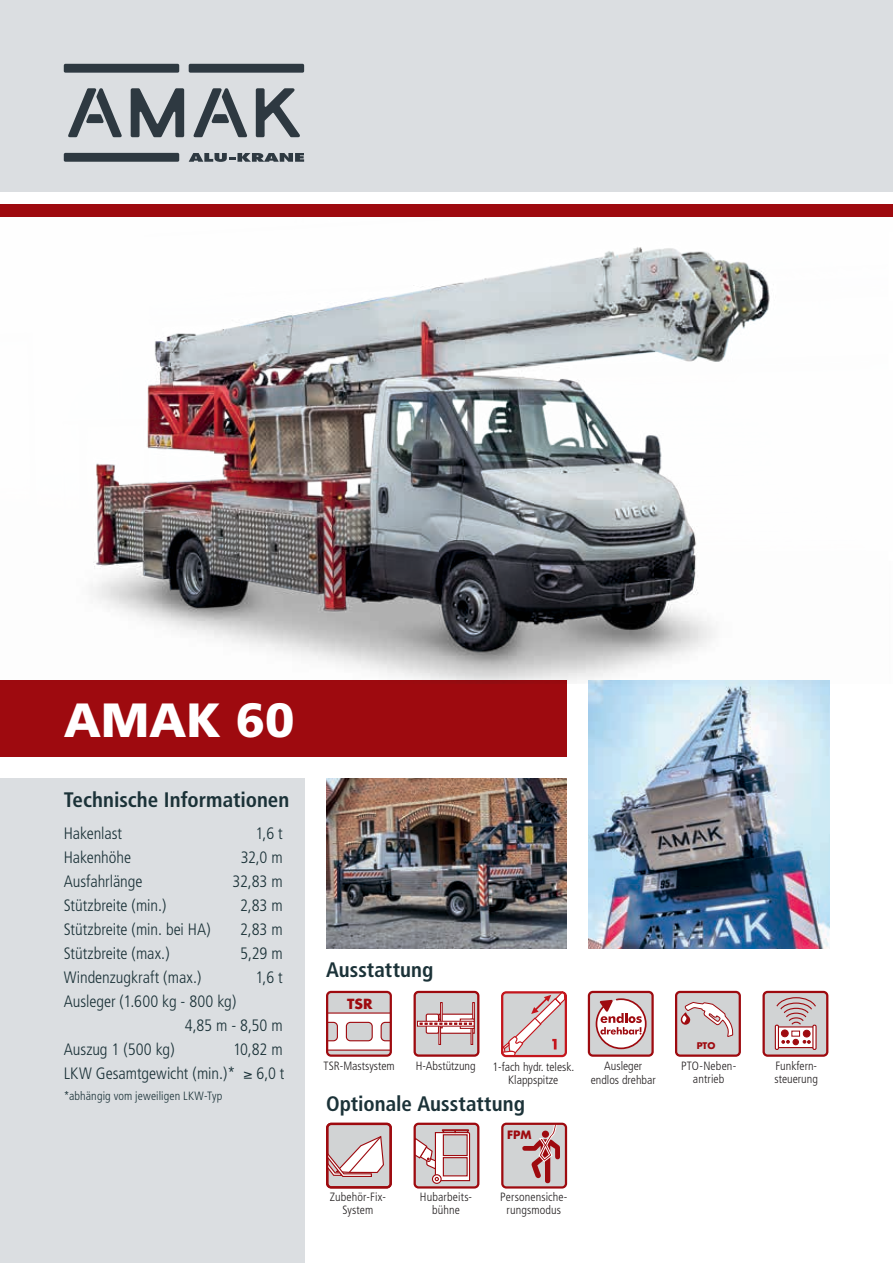
<style>
.page{position:relative;width:893px;height:1263px;background:#fff}
.page>*{position:absolute;margin:0;border:0;box-sizing:border-box;transform-origin:0 0}
.t1{font:900 48px "Frutiger";color:#fff}
.t2{font:700 condensed 21px "Frutiger";color:#1b3238}
.t3{font:300 condensed 16.5px/24px "Frutiger";letter-spacing:-.005em;color:#1b3238;text-align:right}
.t4{font:700 13.65px "Futura";color:#9e0a0f}
.t5{font:300 condensed 12px/13.5px "Frutiger";color:#231f20;text-align:center}
.t6{font:300 condensed 12px "Frutiger";letter-spacing:.01em;color:#1b3238}
.t7{font:700 11.25px "Futura";color:#9e0a0f}
.t8{font:700 9px "Futura";color:#9e0a0f}
</style>
<div class="page">
<img style="left:326px;top:778px;width:241px;height:170px">
<img style="left:588px;top:684px;width:241px;height:264px">
<div style="left:0;top:680px;width:567px;height:77px;background:#9e0a0f"></div>
<div style="left:0;top:778px;width:304px;height:485px;background:#dbdee1"></div>
<img style="left:91px;top:247px;width:739px;height:437px">
<div style="left:0;top:0;width:893px;height:191px;background:#dbdee1"></div>
<div style="left:0;top:204px;width:893px;height:13px;background:#9e0a0f"></div>
<div style="left:676px;top:992px;width:64px;height:63px;background:#d1d3d4;border-radius:4px"></div>
<div style="left:675px;top:991px;width:66px;height:66px;border:2px solid #9e0a0f;border-radius:4px"></div>
<svg style="left:681px;top:1002px;width:53px;height:35px"></svg>
<div style="left:327px;top:992px;width:64px;height:63px;background:#d1d3d4;border-radius:4px"></div>
<div style="left:327px;top:1012px;width:64px;height:39px;background:#fff"></div>
<svg style="left:380px;top:1021px;width:9px;height:21px"></svg>
<svg style="left:329px;top:1021px;width:9px;height:21px"></svg>
<div style="left:346px;top:1022px;width:26px;height:19px;background:#d1d3d4;border-radius:4px"></div>
<div style="left:346px;top:1022px;width:27px;height:19px;border:1px solid #9e0a0f;border-radius:4px"></div>
<div style="left:326px;top:991px;width:66px;height:66px;border:2px solid #9e0a0f;border-radius:4px"></div>
<div style="left:415px;top:992px;width:63px;height:63px;background:#d1d3d4;border-radius:4px"></div>
<div style="left:414px;top:991px;width:65px;height:66px;border:2px solid #9e0a0f;border-radius:4px"></div>
<svg style="left:426px;top:1014px;width:12px;height:19px"></svg>
<div style="left:426px;top:1013px;width:13px;height:21px;border:1px solid #9e0a0f;border-radius:2px"></div>
<svg style="left:438px;top:1013px;width:37px;height:21px"></svg>
<div style="left:472px;top:1002px;width:3px;height:26px;background:#fff;border:1px solid #9e0a0f"></div>
<div style="left:471px;top:1019px;width:2px;height:26px;background:#fff;border:1px solid #9e0a0f"></div>
<div style="left:440px;top:1002px;width:3px;height:26px;background:#fff;border:1px solid #9e0a0f"></div>
<div style="left:438px;top:1019px;width:3px;height:26px;background:#fff;border:1px solid #9e0a0f"></div>
<svg style="left:460px;top:1018px;width:15px;height:11px"></svg>
<svg style="left:417px;top:1021px;width:58px;height:5px"></svg>
<svg style="left:419px;top:1022px;width:53px;height:3px"></svg>
<div style="left:764px;top:992px;width:63px;height:63px;background:#d1d3d4;border-radius:4px"></div>
<div style="left:762px;top:991px;width:66px;height:66px;border:2px solid #9e0a0f;border-radius:4px"></div>
<div style="left:775px;top:1026px;width:41px;height:22px;background:#fff;border:1px solid #9e0a0f"></div>
<div style="left:775px;top:1024px;width:4px;height:26px;border:1px solid #9e0a0f"></div>
<hr style="left:813px;top:1025px;width:3px;height:24px;background:#fff">
<div style="left:812px;top:1024px;width:5px;height:26px;border:1px solid #9e0a0f"></div>
<svg style="left:775px;top:997px;width:42px;height:48px"></svg>
<div style="left:589px;top:992px;width:64px;height:63px;background:#d1d3d4;border-radius:4px"></div>
<div style="left:588px;top:991px;width:66px;height:66px;border:2px solid #9e0a0f;border-radius:4px"></div>
<svg style="left:595px;top:998px;width:52px;height:52px"></svg>
<div style="left:327px;top:1124px;width:64px;height:63px;background:#d1d3d4;border-radius:4px"></div>
<svg style="left:329px;top:1136px;width:55px;height:41px"></svg>
<div style="left:326px;top:1123px;width:66px;height:65px;border:2px solid #9e0a0f;border-radius:4px"></div>
<div style="left:415px;top:1124px;width:63px;height:63px;background:#d1d3d4;border-radius:4px"></div>
<div style="left:414px;top:1123px;width:65px;height:65px;border:2px solid #9e0a0f;border-radius:4px"></div>
<div style="left:432px;top:1174px;width:10px;height:10px;border:1px solid #9e0a0f;border-radius:50%"></div>
<svg style="left:414px;top:1129px;width:57px;height:53px"></svg>
<div style="left:502px;top:1124px;width:64px;height:63px;background:#d1d3d4;border-radius:4px"></div>
<svg style="left:522px;top:1126px;width:38px;height:57px"></svg>
<div style="left:501px;top:1123px;width:66px;height:65px;border:2px solid #9e0a0f;border-radius:4px"></div>
<svg style="left:501px;top:991px;width:65px;height:66px;background:#d4b3b5"></svg>
<div style="left:64px;top:64px;width:115px;height:9px;background:#2e3941;border-radius:2px"></div>
<div style="left:189px;top:64px;width:115px;height:9px;background:#2e3941;border-radius:2px"></div>
<div style="left:64px;top:153px;width:115px;height:9px;background:#2e3941;border-radius:2px"></div>
<svg style="left:131px;top:88px;width:53px;height:49px"></svg>
<svg style="left:256px;top:88px;width:44px;height:49px"></svg>
<svg style="left:68px;top:88px;width:54px;height:49px"></svg>
<svg style="left:193px;top:88px;width:54px;height:49px"></svg>
<svg style="left:189px;top:153px;width:115px;height:9px"></svg>
<h1 class="t1" style="left:64px;top:691px;width:232px">AMAK 60</h1>
<p class="t2" style="left:64px;top:787px;width:227px">Technische Informationen</p>
<p class="t3" style="left:64px;top:822px;width:60px">Hakenlast</p>
<p class="t3" style="left:255px;top:822px;width:29px">1,6 t</p>
<p class="t3" style="left:64px;top:846px;width:69px">Hakenhöhe</p>
<p class="t3" style="left:241px;top:846px;width:44px">32,0 m</p>
<p class="t3" style="left:64px;top:870px;width:80px">Ausfahrlänge</p>
<p class="t3" style="left:233px;top:870px;width:52px">32,83 m</p>
<p class="t3" style="left:64px;top:894px;width:104px">Stützbreite (min.)</p>
<p class="t3" style="left:240px;top:894px;width:44px">2,83 m</p>
<p class="t3" style="left:64px;top:918px;width:149px">Stützbreite (min. bei HA)</p>
<p class="t3" style="left:240px;top:918px;width:44px">2,83 m</p>
<p class="t3" style="left:64px;top:942px;width:107px">Stützbreite (max.)</p>
<p class="t3" style="left:240px;top:942px;width:44px">5,29 m</p>
<p class="t3" style="left:64px;top:966px;width:139px">Windenzugkraft (max.)</p>
<p class="t3" style="left:255px;top:966px;width:29px">1,6 t</p>
<p class="t3" style="left:64px;top:990px;width:174px">Ausleger (1.600 kg - 800 kg)</p>
<p class="t3" style="left:185px;top:1014px;width:99px">4,85 m - 8,50 m</p>
<p class="t3" style="left:64px;top:1038px;width:113px">Auszug 1 (500 kg)</p>
<p class="t3" style="left:64px;top:1038px;width:222px">10,82 m<br>LKW Gesamtgewicht (min.)* ≥ 6,0 t</p>
<p class="t6" style="left:64px;top:1089px;width:160px">*abhängig vom jeweiligen LKW-Typ</p>
<p class="t2" style="left:326px;top:957px;width:109px">Ausstattung</p>
<p class="t4" style="left:347px;top:994px;width:27px">TSR</p>
<p class="t8" style="left:697px;top:1039px;width:20px">PTO</p>
<p class="t5" style="left:324px;top:1059px;width:73px">TSR-Mastsystem</p>
<p class="t5" style="left:416px;top:1060px;width:62px">H-Abstützung</p>
<p class="t5" style="left:775px;top:1059px;width:45px;text-align:left">Funkfern&shy;steuerung</p>
<p class="t5" style="left:681px;top:1059px;width:57px">PTO-Neben&shy;antrieb</p>
<p class="t5" style="left:591px;top:1060px;width:67px">Ausleger endlos drehbar</p>
<p class="t5" style="left:492px;top:1060px;width:83px">1-fach hydr. telesk.<br>Klappspitze</p>
<p class="t2" style="left:326px;top:1091px;width:200px">Optionale Ausstattung</p>
<p class="t5" style="left:330px;top:1190px;width:58px">Zubehör-Fix-<br>System</p>
<p class="t5" style="left:420px;top:1190px;width:54px">Hubarbeits&shy;bühne</p>
<p class="t7" style="left:507px;top:1127px;width:26px">FPM</p>
<p class="t5" style="left:500px;top:1190px;width:69px">Personensiche&shy;rungsmodus</p>
</div>
